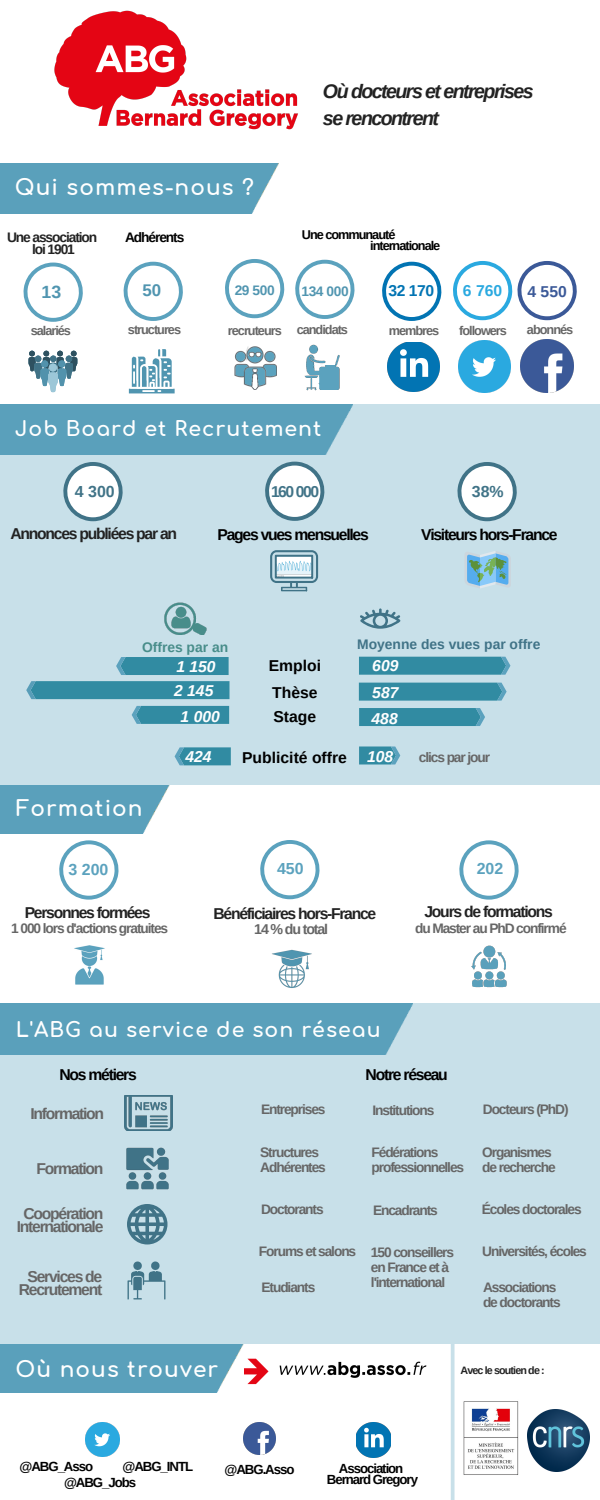
<style>
.page{position:relative;width:600px;height:1500px;background:#fff}
.page>*{position:absolute;margin:0;border:0;box-sizing:border-box;transform-origin:0 0}
.t1{font:700 21.6px "Comfortaa";letter-spacing:.05em;color:#fff}
.t2{font:700 20.5px "Comfortaa";letter-spacing:.05em;color:#fff}
.t3{font:italic 700 19.7px "Arimo";letter-spacing:-.08em;color:#222}
.t4{font:700 17.7px "Arimo";color:#5095b0}
.t5{font:700 16.9px "Arimo";color:#5095b0}
.t6{font:700 16px "Arimo";color:#5ba2be}
.t7{font:700 16px "Arimo";color:#407387}
.t8{font:700 15.9px "Arimo";color:#5ba2be}
.t9{font:700 15.9px "Arimo";color:#407387}
.t10{font:700 15.7px "Arimo";letter-spacing:-.08em;color:#222}
.t11{font:700 15.7px "Arimo";letter-spacing:-.08em;color:#000}
.t12{font:700 15.7px/13.5px "Arimo";letter-spacing:-.08em;color:#666;text-align:center}
.t13{font:italic 700 15.7px "Arimo";color:#fff}
.t14{font:700 15.7px "Arimo";color:#000}
.t15{font:700 15.7px "Arimo";letter-spacing:-.03em;color:#0274b3}
.t16{font:700 15.7px "Arimo";letter-spacing:-.09em;color:#407387}
.t17{font:700 15.7px "Arimo";color:#2aa9e0}
.t18{font:700 15.7px "Arimo";color:#3b5998}
.t19{font:700 15.7px "Arimo";color:#5095b0}
.t20{font:700 14.2px "Arimo";letter-spacing:-.08em;color:#666}
.t21{font:700 13.9px "Arimo";color:#407387}
.t22{font:700 13.9px "Arimo";color:#488d8a}
.t23{font:700 13.8px/15px "Arimo";letter-spacing:-.08em;color:#666}
.t24{font:700 13.8px "Arimo";letter-spacing:-.08em;color:#222}
.t25{font:700 13.8px "Arimo";letter-spacing:-.03em;color:#5095b0}
.t26{font:700 13.8px "Arimo";letter-spacing:-.08em;color:#000}
.t27{font:700 13.2px "Arimo";letter-spacing:-.08em;color:#000}
.t28{font:700 12.8px "Arimo";letter-spacing:-.08em;color:#666}
.t29{font:700 12.7px "Arimo";letter-spacing:-.08em;color:#000}
.t30{font:700 10.7px "Arimo";letter-spacing:-.08em;color:#222}
</style>
<div class="page">
<img style="left:244px;top:1358px;width:183px;height:27px">
<div style="left:0;top:164px;width:278px;height:49px;background:#5aa0bb"></div>
<svg style="left:295px;top:260px;width:60px;height:59px"></svg>
<svg style="left:225px;top:259px;width:59px;height:59px"></svg>
<svg style="left:24px;top:263px;width:59px;height:59px"></svg>
<svg style="left:453px;top:261px;width:59px;height:59px"></svg>
<svg style="left:382px;top:262px;width:59px;height:59px"></svg>
<svg style="left:518px;top:261px;width:59px;height:59px"></svg>
<img style="left:0;top:784px;width:170px;height:50px">
<div style="left:0;top:1344px;width:243px;height:49px;background:#5aa0bb"></div>
<svg style="left:29px;top:351px;width:48px;height:41px"></svg>
<div style="left:49px;top:364px;width:8px;height:7px;background:#9cc7d8;border-radius:50%"></div>
<img style="left:458px;top:340px;width:52px;height:53px">
<img style="left:520px;top:339px;width:54px;height:53px">
<img style="left:388px;top:342px;width:52px;height:50px">
<img style="left:471px;top:945px;width:36px;height:43px">
<img style="left:463px;top:1401px;width:56px;height:74px">
<img style="left:356px;top:1423px;width:35px;height:34px">
<img style="left:243px;top:1423px;width:33px;height:32px">
<img style="left:86px;top:1423px;width:34px;height:33px">
<img style="left:272px;top:949px;width:40px;height:39px">
<img style="left:74px;top:945px;width:31px;height:39px">
<img style="left:54px;top:10px;width:244px;height:120px">
<img style="left:234px;top:346px;width:42px;height:43px">
<img style="left:304px;top:344px;width:36px;height:47px">
<svg style="left:260px;top:840px;width:60px;height:59px"></svg>
<svg style="left:459px;top:840px;width:60px;height:60px"></svg>
<svg style="left:59px;top:840px;width:59px;height:60px"></svg>
<div style="left:0;top:404px;width:600px;height:380px;background:#c8e0e9"></div>
<svg style="left:359px;top:657px;width:151px;height:18px;background:#368ea4"></svg>
<svg style="left:265px;top:462px;width:59px;height:59px"></svg>
<svg style="left:458px;top:462px;width:59px;height:59px"></svg>
<svg style="left:63px;top:462px;width:60px;height:59px"></svg>
<svg style="left:359px;top:683px;width:148px;height:18px;background:#388fa5"></svg>
<div style="left:359px;top:708px;width:126px;height:18px;background:#318ba2"></div>
<svg style="left:26px;top:681px;width:204px;height:18px;background:#358da4"></svg>
<svg style="left:132px;top:706px;width:97px;height:18px;background:#378ea5"></svg>
<svg style="left:116px;top:657px;width:113px;height:18px;background:#378ea5"></svg>
<svg style="left:270px;top:550px;width:48px;height:41px"></svg>
<svg style="left:360px;top:608px;width:40px;height:21px"></svg>
<svg style="left:465px;top:551px;width:46px;height:37px"></svg>
<img style="left:164px;top:603px;width:43px;height:31px">
<div style="left:0;top:1004px;width:600px;height:340px;background:#c8e0e9"></div>
<img style="left:126px;top:1147px;width:43px;height:43px">
<svg style="left:127px;top:1204px;width:40px;height:40px"></svg>
<img style="left:125px;top:1095px;width:48px;height:36px">
<img style="left:127px;top:1261px;width:39px;height:39px">
<svg style="left:175px;top:747px;width:56px;height:18px"></svg>
<svg style="left:359px;top:747px;width:41px;height:18px"></svg>
<svg style="left:124px;top:262px;width:59px;height:59px"></svg>
<svg style="left:128px;top:349px;width:47px;height:45px"></svg>
<svg style="left:451px;top:1344px;width:4px;height:156px"></svg>
<img style="left:527px;top:1409px;width:63px;height:63px">
<p class="t1" style="left:15px;top:176px;width:241px">Qui sommes-nous ?</p>
<p class="t24" style="left:7px;top:229px;width:92px">Une association</p>
<p class="t24" style="left:32px;top:241px;width:44px">loi 1901</p>
<p class="t26" style="left:125px;top:229px;width:61px">Adhérents</p>
<p class="t3" style="left:323px;top:80px;width:212px">Où docteurs et entreprises</p>
<p class="t3" style="left:323px;top:107px;width:117px">se rencontrent</p>
<p class="t29" style="left:302px;top:228px;width:95px">Une communauté</p>
<p class="t29" style="left:370px;top:238px;width:72px">internationale</p>
<p class="t4" style="left:42px;top:282px;width:21px">13</p>
<p class="t5" style="left:142px;top:280px;width:20px">50</p>
<p class="t28" style="left:31px;top:323px;width:42px">salariés</p>
<p class="t28" style="left:128px;top:323px;width:55px">structures</p>
<p class="t25" style="left:235px;top:283px;width:41px">29 500</p>
<p class="t25" style="left:302px;top:283px;width:49px">134 000</p>
<p class="t15" style="left:388px;top:282px;width:47px">32 170</p>
<p class="t17" style="left:463px;top:282px;width:41px">6 760</p>
<p class="t18" style="left:527px;top:283px;width:41px">4 550</p>
<p class="t28" style="left:228px;top:323px;width:55px">recruteurs</p>
<p class="t28" style="left:297px;top:323px;width:53px">candidats</p>
<p class="t28" style="left:389px;top:323px;width:52px">membres</p>
<p class="t28" style="left:459px;top:323px;width:49px">followers</p>
<p class="t28" style="left:527px;top:323px;width:48px">abonnés</p>
<p class="t19" style="left:304px;top:284px;width:32px">95 k</p>
<p class="t15" style="left:398px;top:283px;width:32px">12 k</p>
<p class="t2" style="left:15px;top:418px;width:308px">Job Board et Recrutement</p>
<p class="t7" style="left:75px;top:482px;width:41px">4 300</p>
<p class="t9" style="left:472px;top:483px;width:33px">38%</p>
<p class="t16" style="left:271px;top:483px;width:50px">160 000</p>
<p class="t10" style="left:10px;top:525px;width:168px">Annonces publiées par an</p>
<p class="t11" style="left:218px;top:526px;width:153px">Pages vues mensuelles</p>
<p class="t11" style="left:421px;top:526px;width:138px">Visiteurs hors-France</p>
<p class="t22" style="left:142px;top:639px;width:88px">Offres par an</p>
<p class="t21" style="left:357px;top:636px;width:185px">Moyenne des vues par offre</p>
<p class="t11" style="left:269px;top:657px;width:54px">Emploi</p>
<p class="t13" style="left:372px;top:657px;width:28px">609</p>
<p class="t13" style="left:372px;top:683px;width:28px">587</p>
<p class="t13" style="left:176px;top:658px;width:41px">1 150</p>
<p class="t13" style="left:174px;top:682px;width:41px">2 145</p>
<p class="t11" style="left:272px;top:684px;width:47px">Thèse</p>
<p class="t13" style="left:181px;top:708px;width:41px">1 000</p>
<p class="t11" style="left:273px;top:708px;width:44px">Stage</p>
<p class="t13" style="left:372px;top:710px;width:28px">488</p>
<p class="t1" style="left:16px;top:797px;width:128px">Formation</p>
<p class="t13" style="left:185px;top:748px;width:28px">424</p>
<p class="t14" style="left:242px;top:749px;width:106px">Publicité offre</p>
<p class="t13" style="left:367px;top:748px;width:28px">108</p>
<p class="t23" style="left:419px;top:750px;width:73px">clics par jour</p>
<p class="t6" style="left:69px;top:860px;width:41px">3 200</p>
<p class="t6" style="left:277px;top:860px;width:28px">450</p>
<p class="t8" style="left:477px;top:860px;width:28px">202</p>
<p class="t10" style="left:25px;top:904px;width:127px">Personnes formées</p>
<p class="t23" style="left:11px;top:921px;width:158px">1 000 lors d'actions gratuites</p>
<p class="t10" style="left:214px;top:904px;width:164px">Bénéficiaires hors-France</p>
<p class="t10" style="left:425px;top:903px;width:130px">Jours de formations</p>
<p class="t20" style="left:254px;top:921px;width:75px">14 % du total</p>
<p class="t23" style="left:415px;top:921px;width:153px">du Master au PhD confirmé</p>
<p class="t2" style="left:16px;top:1019px;width:366px">L'ABG au service de son réseau</p>
<p class="t11" style="left:60px;top:1066px;width:79px">Nos métiers</p>
<p class="t11" style="left:366px;top:1066px;width:84px">Notre réseau</p>
<p class="t12" style="left:30px;top:1106px;width:75px">Information</p>
<p class="t23" style="left:261px;top:1102px;width:66px">Entreprises</p>
<p class="t23" style="left:372px;top:1103px;width:63px">Institutions</p>
<p class="t23" style="left:483px;top:1102px;width:87px">Docteurs (PhD)</p>
<p class="t12" style="left:37px;top:1162px;width:68px">Formation</p>
<p class="t23" style="left:260px;top:1145px;width:60px">Structures</p>
<p class="t23" style="left:260px;top:1160px;width:67px">Adhérentes</p>
<p class="t23" style="left:372px;top:1145px;width:94px">Fédérations professionnelles</p>
<p class="t23" style="left:482px;top:1144px;width:71px">Organismes</p>
<p class="t23" style="left:482px;top:1159px;width:75px">de recherche</p>
<p class="t12" style="left:24px;top:1207px;width:81px">Coopération</p>
<p class="t12" style="left:17px;top:1220px;width:88px">Internationale</p>
<p class="t23" style="left:261px;top:1202px;width:64px">Doctorants</p>
<p class="t23" style="left:373px;top:1203px;width:66px">Encadrants</p>
<p class="t23" style="left:482px;top:1202px;width:102px">Écoles doctorales</p>
<p class="t12" style="left:19px;top:1270px;width:85px">Services de<br>Recrutement</p>
<p class="t23" style="left:259px;top:1243px;width:99px">Forums et salons</p>
<p class="t23" style="left:261px;top:1280px;width:55px">Etudiants</p>
<p class="t23" style="left:371px;top:1245px;width:85px">150 conseillers</p>
<p class="t23" style="left:371px;top:1260px;width:80px">en France et à l'international</p>
<p class="t23" style="left:482px;top:1244px;width:106px">Universités, écoles</p>
<p class="t23" style="left:483px;top:1280px;width:75px">Associations</p>
<p class="t23" style="left:483px;top:1295px;width:79px">de doctorants</p>
<p class="t1" style="left:15px;top:1358px;width:204px">Où nous trouver</p>
<p class="t27" style="left:20px;top:1459px;width:75px">@ABG_Asso</p>
<p class="t27" style="left:122px;top:1459px;width:72px">@ABG_INTL</p>
<p class="t27" style="left:225px;top:1462px;width:71px">@ABG.Asso</p>
<p class="t27" style="left:64px;top:1475px;width:74px">@ABG_Jobs</p>
<p class="t27" style="left:339px;top:1461px;width:66px">Association</p>
<p class="t27" style="left:327px;top:1473px;width:93px">Bernard Gregory</p>
<p class="t30" style="left:461px;top:1364px;width:86px">Avec le soutien de :</p>
</div>
